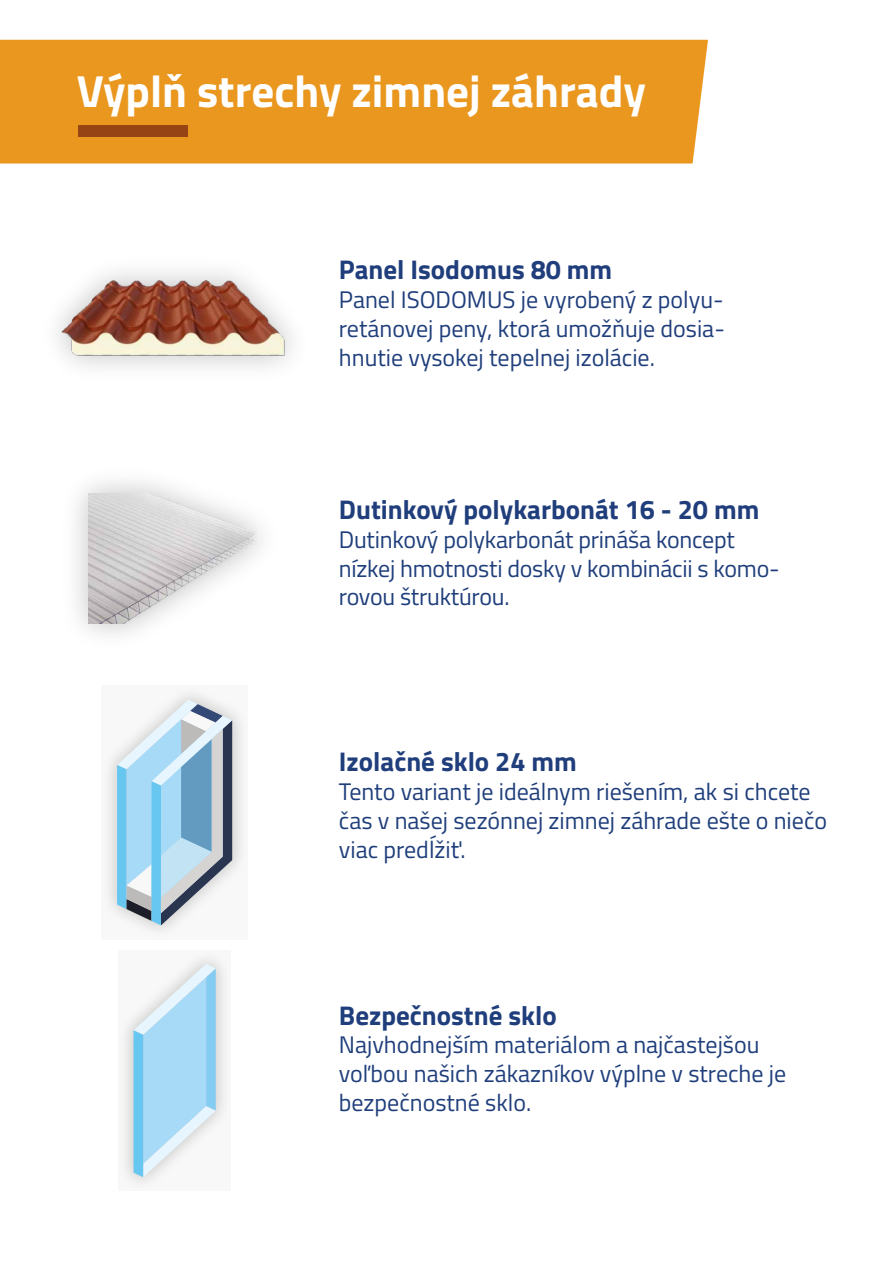
<style>
.page{position:relative;width:893px;height:1263px;background:#fff}
.page>*{position:absolute;margin:0;border:0;box-sizing:border-box;transform-origin:0 0}
.t1{font:700 45px "Titillium Web";color:#fff}
.t2{font:700 27px "Titillium Web";color:#1f3e7b}
.t3{font:24px/28.8px "Titillium Web";color:#1f3e7b}
</style>
<div class="page">
<div style="left:0;top:40px;width:708px;height:124px;background:#ea971f"></div>
<div style="left:78px;top:125px;width:109px;height:11px;background:#974415"></div>
<svg style="left:106px;top:691px;width:138px;height:243px;fill:#f4f4f4"></svg>
<svg style="left:117px;top:700px;width:115px;height:225px"></svg>
<svg style="left:122px;top:955px;width:105px;height:231px;fill:#f3f3f2"></svg>
<svg style="left:134px;top:964px;width:82px;height:213px"></svg>
<img style="left:57px;top:271px;width:235px;height:97px">
<img style="left:76px;top:481px;width:186px;height:154px">
<img style="left:88px;top:494px;width:173px;height:129px">
<h1 class="t1" style="left:76px;top:56px;width:571px">Výplň strechy zimnej záhrady</h1>
<p class="t2" style="left:339px;top:249px;width:275px">Panel Isodomus 80 mm</p>
<p class="t3" style="left:339px;top:284px;width:387px;text-align:justify">Panel ISODOMUS je vyrobený z polyu&shy;retánovej peny, ktorá umožňuje dosia&shy;hnutie vysokej tepelnej izolácie.</p>
<p class="t2" style="left:339px;top:489px;width:422px">Dutinkový polykarbonát 16 - 20 mm</p>
<p class="t3" style="left:339px;top:524px;width:442px">Dutinkový polykarbonát prináša koncept nízkej hmotnosti dosky v kombinácii s komo&shy;rovou štruktúrou.</p>
<p class="t2" style="left:339px;top:741px;width:239px">Izolačné sklo 24 mm</p>
<p class="t3" style="left:339px;top:776px;width:490px">Tento variant je ideálnym riešením, ak si chcete čas v našej sezónnej zimnej záhrade ešte o niečo viac predĺžiť.</p>
<p class="t2" style="left:339px;top:994px;width:219px">Bezpečnostné sklo</p>
<p class="t3" style="left:339px;top:1029px;width:449px">Najvhodnejším materiálom a najčastejšou voľbou našich zákazníkov výplne v streche je bezpečnostné sklo.</p>
</div>
